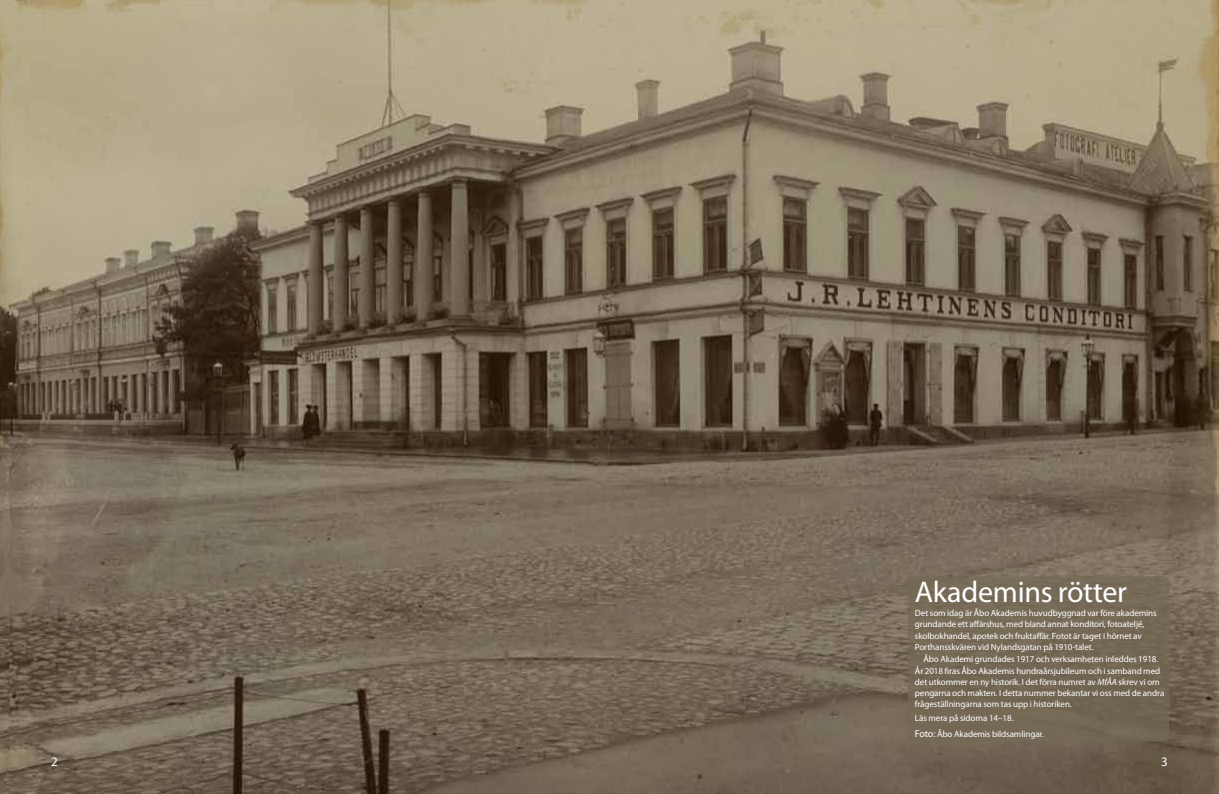
<style>
.page{position:relative;width:1219px;height:794px;background:#fff}
.page>*{position:absolute;margin:0;border:0;box-sizing:border-box;transform-origin:0 0}
.t1{font:30px "Myriad Pro";letter-spacing:-.01em;color:#fff}
.t2{font:13px "Myriad Pro";color:#fff}
.t3{font:9px/11.2px "Myriad Pro";letter-spacing:-.01em;color:#fff}
.s1{font-style:italic}
.s2{font-size:10px}
</style>
<div class="page">
<img style="left:0;top:0;width:1219px;height:794px">
<div style="left:908px;top:576px;width:261px;height:165px;background:#746955;border-radius:6px"></div>
<h1 class="t1" style="left:915px;top:573px;width:214px">Akademins rötter</h1>
<p class="t3" style="left:915px;top:607px;width:243px">Det som idag är Åbo Akademis huvudbyggnad var före akademins grundande ett affärshus, med bland annat konditori, fotoateljé, skolbokhandel, apotek och fruktaffär. Fotot är taget i hörnet av Porthansskvären vid Nylandsgatan på 1910-talet.</p>
<p class="t3" style="left:915px;top:653px;width:251px;text-indent:9px">Åbo Akademi grundades 1917 och verksamheten inleddes 1918.<br>År 2018 firas Åbo Akademis hundraårsjubileum och i samband med det utkommer en ny historik. I det förra numret av <span class="s1">MfÅA</span> skrev vi om pengarna och makten. I detta nummer bekantar vi oss med de andra frågeställningarna som tas upp i historiken.</p>
<p class="t3" style="left:915px;top:710px;width:130px;line-height:15.2px">Läs mera på sidorna 14–18.<br><span class="s2">Foto:</span> Åbo Akademis bildsamlingar.</p>
<h2 class="t2" style="left:51px;top:754px;width:8px">2</h2>
<h2 class="t2" style="left:1161px;top:754px;width:8px">3</h2>
</div>
